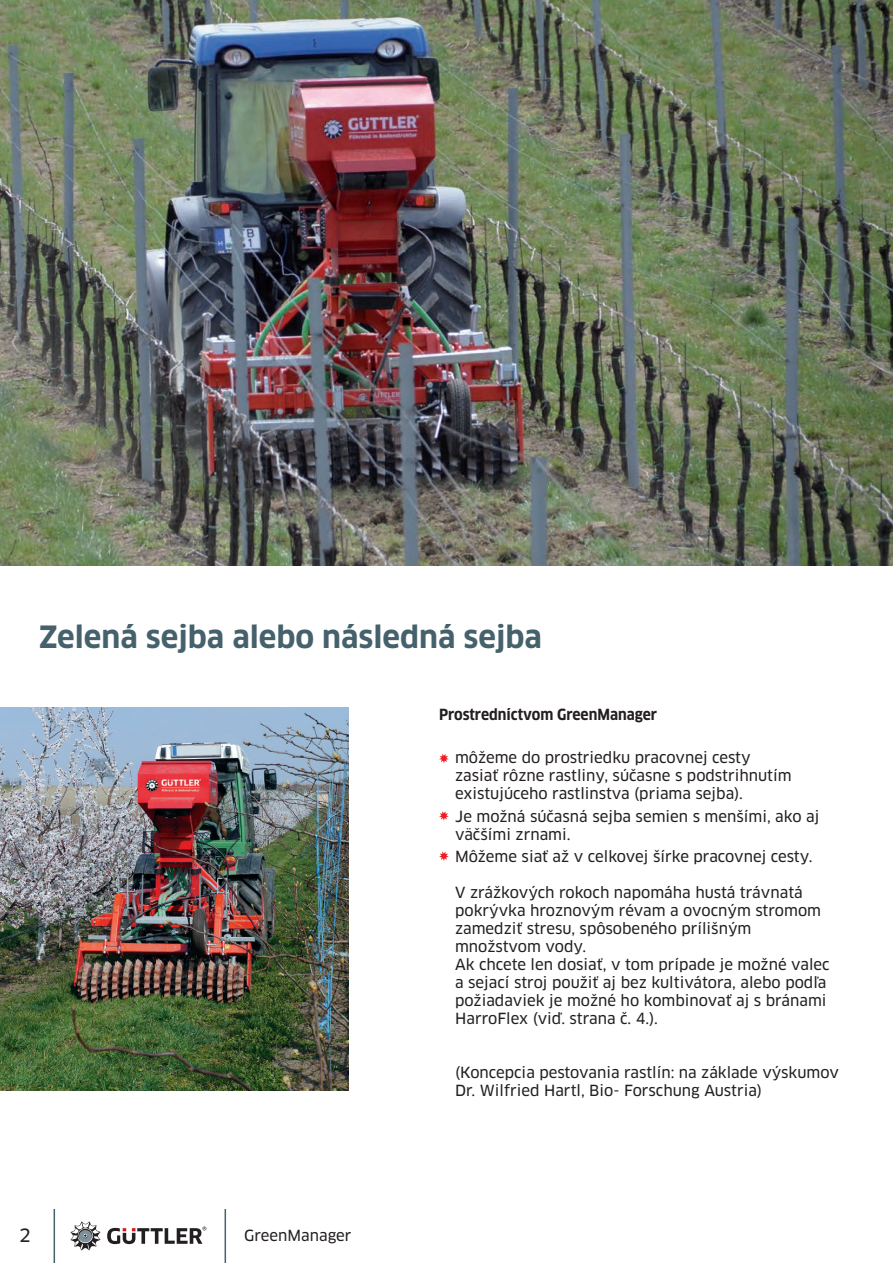
<style>
.page{position:relative;width:893px;height:1263px;background:#fff}
.page>*{position:absolute;margin:0;border:0;box-sizing:border-box;transform-origin:0 0}
.t1{font:700 30px "Clan Pro";color:#45616b}
.t2{font:18px "Clan Pro News";color:#231f20}
.t3{font:15px/18px "Clan Pro News";color:#231f20}
.t4{font:700 15px "Clan Pro Narr";color:#231f20}
</style>
<div class="page">
<img style="left:0;top:0;width:893px;height:566px">
<img style="left:0;top:707px;width:349px;height:383px">
<svg style="left:439px;top:754px;width:10px;height:9px"></svg>
<svg style="left:439px;top:811px;width:10px;height:10px"></svg>
<svg style="left:439px;top:851px;width:10px;height:10px"></svg>
<hr style="left:54px;top:1209px;width:1px;height:54px;background:#45616b">
<svg style="left:70px;top:1221px;width:31px;height:29px"></svg>
<svg style="left:107px;top:1226px;width:99px;height:18px"></svg>
<hr style="left:225px;top:1209px;width:1px;height:54px;background:#45616b">
<h1 class="t1" style="left:39px;top:619px;width:504px">Zelená sejba alebo následná sejba</h1>
<p class="t4" style="left:439px;top:705px;width:220px">Prostredníctvom GreenManager</p>
<p class="t2" style="left:19px;top:1224px;width:13px">2</p>
<p class="t3" style="left:244px;top:1226px;width:109px">GreenManager</p>
<p class="t3" style="left:455px;top:749px;width:338px">môžeme do prostriedku pracovnej cesty zasiať rôzne rastliny, súčasne s podstrihnutím existujúceho rastlinstva (priama sejba).</p>
<p class="t3" style="left:455px;top:807px;width:366px">Je možná súčasná sejba semien s menšími, ako aj väčšími zrnami.</p>
<p class="t3" style="left:455px;top:847px;width:359px">Môžeme siať až v celkovej šírke pracovnej cesty.</p>
<p class="t3" style="left:455px;top:883px;width:376px">V zrážkových rokoch napomáha hustá trávnatá pokrývka hroznovým révam a ovocným stromom zamedziť stresu, spôsobeného prílišným množstvom vody.<br>Ak chcete len dosiať, v tom prípade je možné valec a sejací stroj použiť aj bez kultivátora, alebo podľa požiadaviek je možné ho kombinovať aj s bránami HarroFlex (viď. strana č. 4.).</p>
<p class="t3" style="left:455px;top:1063px;width:385px">(Koncepcia pestovania rastlín: na základe výskumov<br>Dr. Wilfried Hartl, Bio- Forschung Austria)</p>
</div>
